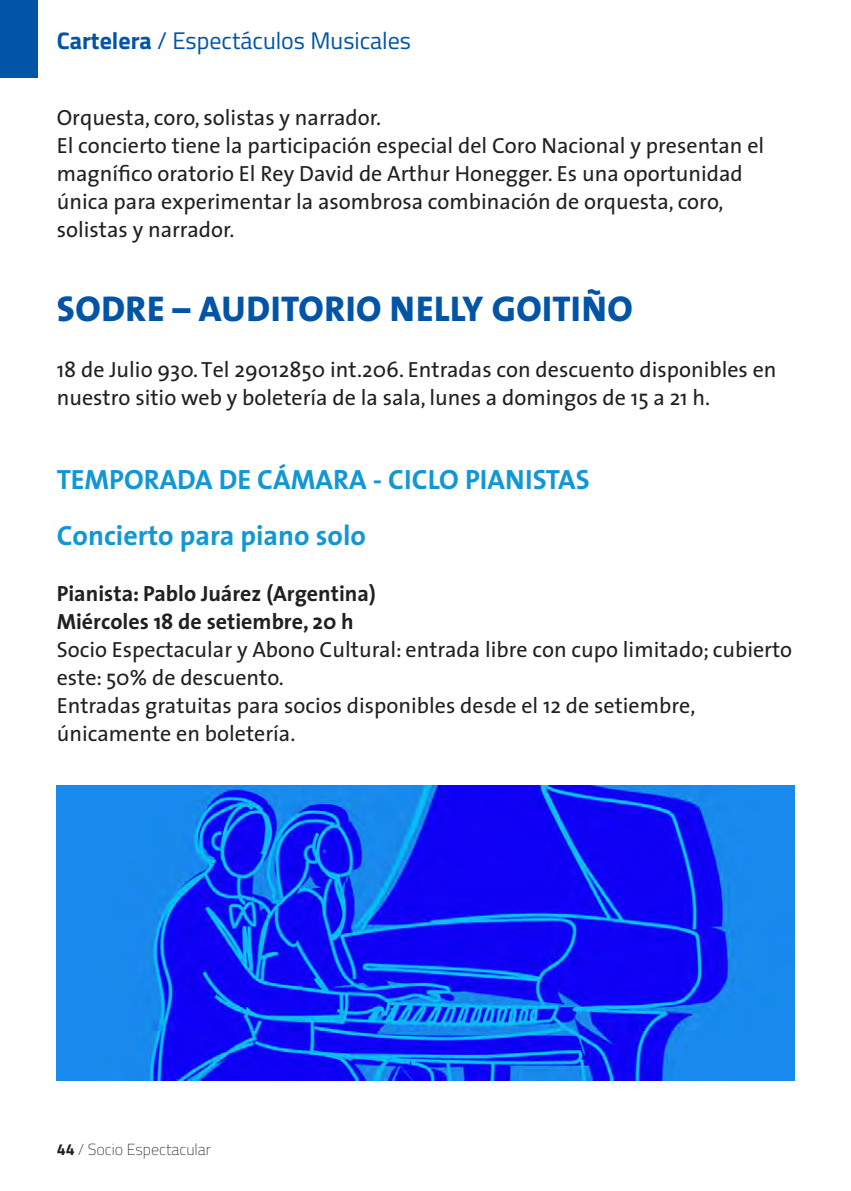
<style>
.page{position:relative;width:851px;height:1191px;background:#fff}
.page>*{position:absolute;margin:0;border:0;box-sizing:border-box;transform-origin:0 0}
.t1{font:800 36px "The Sans";letter-spacing:.015em;color:#0154a6}
.t2{font:700 28px "The Sans";color:#1197d6}
.t3{font:24px "Titillium Web";color:#0154a6}
.t4{font:22px/28px "The Sans";color:#231f20}
.t5{font:700 22px "The Sans";color:#231f20}
.t6{font:200 16px "Titillium Web";color:#231f20}
.s1{font-weight:700}
</style>
<div class="page">
<div style="left:0;top:0;width:38px;height:77px;background:#0154a6"></div>
<img style="left:57px;top:785px;width:737px;height:295px">
<p class="t3" style="left:57px;top:23px;width:356px"><span class="s1">Cartelera</span> / Espectáculos Musicales</p>
<p class="t4" style="left:57px;top:103px;width:326px">Orquesta, coro, solistas y narrador.</p>
<p class="t4" style="left:57px;top:131px;width:709px">El concierto tiene la participación especial del Coro Nacional y presentan el magnífico oratorio El Rey David de Arthur Honegger. Es una oportunidad única para experimentar la asombrosa combinación de orquesta, coro, solistas y narrador.</p>
<p class="t1" style="left:57px;top:279px;width:577px">SODRE – AUDITORIO NELLY GOITIÑO</p>
<p class="t4" style="left:57px;top:355px;width:721px">18 de Julio 930. Tel 29012850 int.206. Entradas con descuento disponibles en nuestro sitio web y boletería de la sala, lunes a domingos de 15 a 21 h.</p>
<p class="t2" style="left:57px;top:456px;width:534px">TEMPORADA DE CÁMARA - CICLO PIANISTAS</p>
<p class="t2" style="left:57px;top:512px;width:311px">Concierto para piano solo</p>
<p class="t5" style="left:57px;top:575px;width:320px">Pianista: Pablo Juárez (Argentina)</p>
<p class="t5" style="left:57px;top:603px;width:298px">Miércoles 18 de setiembre, 20 h</p>
<p class="t4" style="left:57px;top:635px;width:736px">Socio Espectacular y Abono Cultural: entrada libre con cupo limitado; cubierto este: 50% de descuento.</p>
<p class="t4" style="left:57px;top:691px;width:640px">Entradas gratuitas para socios disponibles desde el 12 de setiembre, únicamente en boletería.</p>
<p class="t6" style="left:57px;top:1138px;width:156px"><span class="s1">44</span> / Socio Espectacular</p>
</div>
